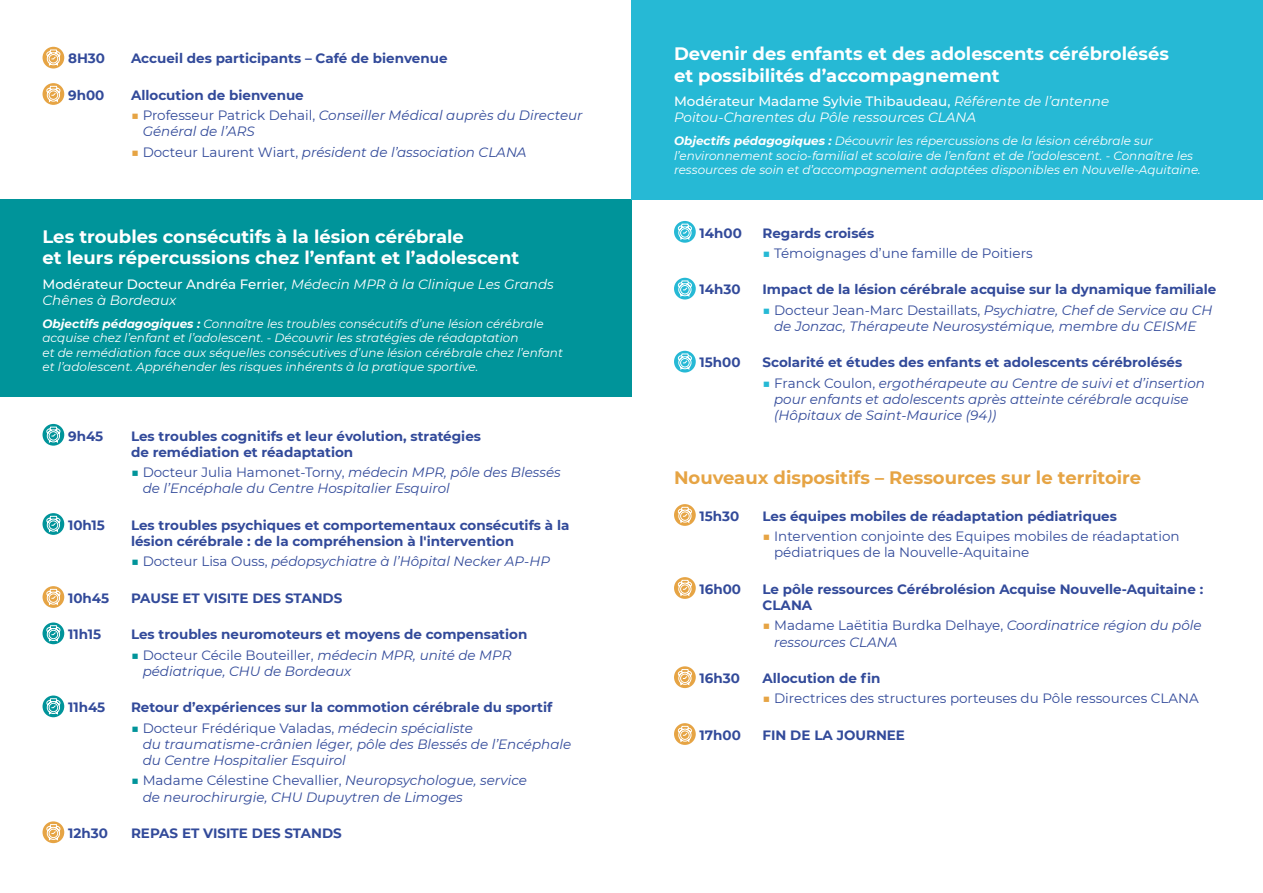
<style>
.page{position:relative;width:1263px;height:893px;background:#fff}
.page>*{position:absolute;margin:0;border:0;box-sizing:border-box;transform-origin:0 0}
.t1{font:700 18px/21.6px "Montserrat";color:#fff}
.t2{font:700 18px "Montserrat";color:#e6a444}
.t3{font:italic 13.5px/16.2px "Montserrat";color:#324a9a}
.t4{font:700 13.5px/16.2px "Montserrat";color:#324a9a}
.t5{font:13.5px/16.2px "Montserrat";color:#324a9a}
.t6{font:italic 13.5px/16.2px "Montserrat";color:#fff}
.t7{font:italic 12px/14.4px "Montserrat";color:#fff}
.s1{font-style:normal;color:#e6a444}
.s2{font-style:normal}
.s3{font-weight:500;font-style:normal}
.s4{font-weight:700}
.s5{font-style:normal;color:#00949a}
.s6{color:#26b9d5}
.s7{font-style:normal;color:#26b9d5}
.s8{color:#e6a444}
</style>
<div class="page">
<div style="left:631px;top:0;width:632px;height:47px;background:#26b9d5"></div>
<div style="left:43px;top:47px;width:21px;height:22px;background:#e6a444;border-radius:50%"></div>
<svg style="left:46px;top:49px;width:15px;height:17px"></svg>
<svg style="left:43px;top:83px;width:21px;height:22px"></svg>
<svg style="left:46px;top:86px;width:15px;height:17px"></svg>
<div style="left:43px;top:424px;width:21px;height:22px;background:#00949a;border-radius:50%"></div>
<svg style="left:46px;top:426px;width:15px;height:17px"></svg>
<svg style="left:43px;top:513px;width:21px;height:22px"></svg>
<svg style="left:46px;top:516px;width:15px;height:17px"></svg>
<svg style="left:43px;top:586px;width:21px;height:22px"></svg>
<svg style="left:46px;top:589px;width:15px;height:17px"></svg>
<div style="left:43px;top:622px;width:21px;height:22px;background:#00949a;border-radius:50%"></div>
<svg style="left:46px;top:625px;width:15px;height:17px"></svg>
<div style="left:43px;top:695px;width:21px;height:22px;background:#00949a;border-radius:50%"></div>
<svg style="left:46px;top:698px;width:15px;height:17px"></svg>
<div style="left:43px;top:821px;width:21px;height:22px;background:#e6a444;border-radius:50%"></div>
<svg style="left:46px;top:824px;width:15px;height:17px"></svg>
<svg style="left:674px;top:221px;width:22px;height:22px"></svg>
<svg style="left:678px;top:223px;width:14px;height:18px"></svg>
<div style="left:674px;top:278px;width:22px;height:21px;background:#26b9d5;border-radius:50%"></div>
<svg style="left:678px;top:280px;width:14px;height:17px"></svg>
<div style="left:674px;top:351px;width:22px;height:21px;background:#26b9d5;border-radius:50%"></div>
<svg style="left:678px;top:353px;width:14px;height:17px"></svg>
<svg style="left:674px;top:504px;width:22px;height:22px"></svg>
<svg style="left:678px;top:507px;width:14px;height:17px"></svg>
<svg style="left:674px;top:577px;width:22px;height:22px"></svg>
<svg style="left:678px;top:580px;width:14px;height:17px"></svg>
<svg style="left:674px;top:666px;width:22px;height:22px"></svg>
<svg style="left:678px;top:669px;width:14px;height:17px"></svg>
<svg style="left:674px;top:723px;width:22px;height:22px"></svg>
<svg style="left:678px;top:726px;width:14px;height:17px"></svg>
<div style="left:0;top:200px;width:631px;height:197px;background:#00949a"></div>
<div style="left:631px;top:17px;width:632px;height:183px;background:#26b9d5"></div>
<p class="t4" style="left:68px;top:50px;width:38px">8H30</p>
<p class="t4" style="left:131px;top:50px;width:318px">Accueil des participants – Café de bienvenue</p>
<p class="t4" style="left:68px;top:86px;width:38px">9h00</p>
<p class="t4" style="left:131px;top:86px;width:174px">Allocution de bienvenue</p>
<p class="t3" style="left:143px;top:107px;width:441px;text-indent:-12px"><span class="s1">■</span> <span class="s2">Professeur Patrick Dehail,</span> Conseiller Médical auprès du Directeur<br>Général de l’ARS</p>
<p class="t3" style="left:131px;top:144px;width:397px"><span class="s1">■</span> <span class="s2">Docteur Laurent Wiart,</span> président de l’association CLANA</p>
<h1 class="t1" style="left:43px;top:225px;width:478px">Les troubles consécutifs à la lésion cérébrale<br>et leurs répercussions chez l’enfant et l’adolescent</h1>
<p class="t6" style="left:43px;top:276px;width:513px"><span class="s3">Modérateur Docteur Andréa Ferrier</span>, Médecin MPR à la Clinique Les Grands<br>Chênes à Bordeaux</p>
<p class="t7" style="left:43px;top:316px;width:522px"><span class="s4">Objectifs pédagogiques :</span> Connaître les troubles consécutifs d’une lésion cérébrale acquise chez l’enfant et l’adolescent. - Découvrir les stratégies de réadaptation<br>et de remédiation face aux séquelles consécutives d’une lésion cérébrale chez l’enfant et l’adolescent. Appréhender les risques inhérents à la pratique sportive.</p>
<p class="t4" style="left:68px;top:427px;width:37px">9h45</p>
<p class="t4" style="left:131px;top:427px;width:351px">Les troubles cognitifs et leur évolution, stratégies de remédiation et réadaptation</p>
<p class="t3" style="left:143px;top:464px;width:420px;text-indent:-12px"><span class="s5">■</span> <span class="s2">Docteur Julia Hamonet-Torny,</span> médecin MPR, pôle des Blessés de l’Encéphale du Centre Hospitalier Esquirol</p>
<p class="t4" style="left:68px;top:516px;width:38px">10h15</p>
<p class="t4" style="left:131px;top:516px;width:440px">Les troubles psychiques et comportementaux consécutifs à la lésion cérébrale : de la compréhension à l'intervention</p>
<p class="t3" style="left:131px;top:553px;width:421px"><span class="s5">■</span> <span class="s2">Docteur Lisa Ouss,</span> pédopsychiatre à l’Hôpital Necker AP-HP</p>
<p class="t4" style="left:68px;top:589px;width:43px">10h45</p>
<p class="t4" style="left:131px;top:589px;width:213px">PAUSE ET VISITE DES STANDS</p>
<p class="t4" style="left:68px;top:626px;width:34px">11h15</p>
<p class="t4" style="left:131px;top:626px;width:398px">Les troubles neuromoteurs et moyens de compensation</p>
<p class="t3" style="left:143px;top:646px;width:370px;text-indent:-12px"><span class="s5">■</span> <span class="s2">Docteur Cécile Bouteiller,</span> médecin MPR, unité de MPR pédiatrique, CHU de Bordeaux</p>
<p class="t4" style="left:68px;top:699px;width:39px">11h45</p>
<p class="t4" style="left:131px;top:699px;width:423px">Retour d’expériences sur la commotion cérébrale du sportif</p>
<p class="t3" style="left:143px;top:719px;width:430px;text-indent:-12px"><span class="s5">■</span> <span class="s2">Docteur Frédérique Valadas,</span> médecin spécialiste<br>du traumatisme-crânien léger, pôle des Blessés de l’Encéphale du Centre Hospitalier Esquirol</p>
<p class="t3" style="left:143px;top:772px;width:386px;text-indent:-12px"><span class="s5">■</span> <span class="s2">Madame Célestine Chevallier,</span> Neuropsychologue, service de neurochirurgie, CHU Dupuytren de Limoges</p>
<p class="t4" style="left:68px;top:824px;width:41px">12h30</p>
<p class="t4" style="left:131px;top:824px;width:212px">REPAS ET VISITE DES STANDS</p>
<h1 class="t1" style="left:674px;top:42px;width:496px">Devenir des enfants et des adolescents cérébrolésés et possibilités d’accompagnement</h1>
<p class="t6" style="left:674px;top:93px;width:437px"><span class="s3">Modérateur Madame Sylvie Thibaudeau,</span> Référente de l’antenne<br>Poitou-Charentes du Pôle ressources CLANA</p>
<p class="t7" style="left:674px;top:133px;width:528px"><span class="s4">Objectifs pédagogiques :</span> Découvrir les répercussions de la lésion cérébrale sur l’environnement socio-familial et scolaire de l’enfant et de l’adolescent. - Connaître les ressources de soin et d’accompagnement adaptées disponibles en Nouvelle-Aquitaine.</p>
<p class="t4" style="left:700px;top:224px;width:44px">14h00</p>
<p class="t4" style="left:762px;top:224px;width:113px">Regards croisés</p>
<p class="t5" style="left:762px;top:245px;width:272px"><span class="s6">■</span> Témoignages d’une famille de Poitiers</p>
<p class="t4" style="left:700px;top:281px;width:43px">14h30</p>
<p class="t4" style="left:762px;top:281px;width:455px">Impact de la lésion cérébrale acquise sur la dynamique familiale</p>
<p class="t3" style="left:762px;top:301px;width:451px;text-align:center"><span class="s7">■</span> <span class="s2">Docteur Jean-Marc Destaillats,</span> Psychiatre, Chef de Service au CH de Jonzac, Thérapeute Neurosystémique, membre du CEISME</p>
<p class="t4" style="left:700px;top:354px;width:42px">15h00</p>
<p class="t4" style="left:762px;top:354px;width:421px">Scolarité et études des enfants et adolescents cérébrolésés</p>
<p class="t3" style="left:774px;top:374px;width:432px;text-indent:-12px"><span class="s7">■</span> <span class="s2">Franck Coulon,</span> ergothérapeute au Centre de suivi et d’insertion pour enfants et adolescents après atteinte cérébrale acquise (Hôpitaux de Saint-Maurice (94))</p>
<h1 class="t2" style="left:674px;top:465px;width:469px">Nouveaux dispositifs – Ressources sur le territoire</h1>
<p class="t4" style="left:700px;top:507px;width:41px">15h30</p>
<p class="t4" style="left:762px;top:507px;width:356px">Les équipes mobiles de réadaptation pédiatriques</p>
<p class="t5" style="left:774px;top:528px;width:407px;text-indent:-12px"><span class="s8">■</span> Intervention conjointe des Equipes mobiles de réadaptation pédiatriques de la Nouvelle-Aquitaine</p>
<p class="t4" style="left:700px;top:580px;width:43px">16h00</p>
<p class="t4" style="left:762px;top:580px;width:442px">Le pôle ressources Cérébrolésion Acquise Nouvelle-Aquitaine :<br>CLANA</p>
<p class="t3" style="left:774px;top:617px;width:429px;text-indent:-12px"><span class="s1">■</span> <span class="s2">Madame Laëtitia Burdka Delhaye,</span> Coordinatrice région du pôle ressources CLANA</p>
<p class="t4" style="left:700px;top:669px;width:42px">16h30</p>
<p class="t4" style="left:762px;top:669px;width:119px">Allocution de fin</p>
<p class="t5" style="left:762px;top:690px;width:438px"><span class="s8">■</span> Directrices des structures porteuses du Pôle ressources CLANA</p>
<p class="t4" style="left:700px;top:726px;width:43px">17h00</p>
<p class="t4" style="left:762px;top:726px;width:144px">FIN DE LA JOURNEE</p>
</div>
